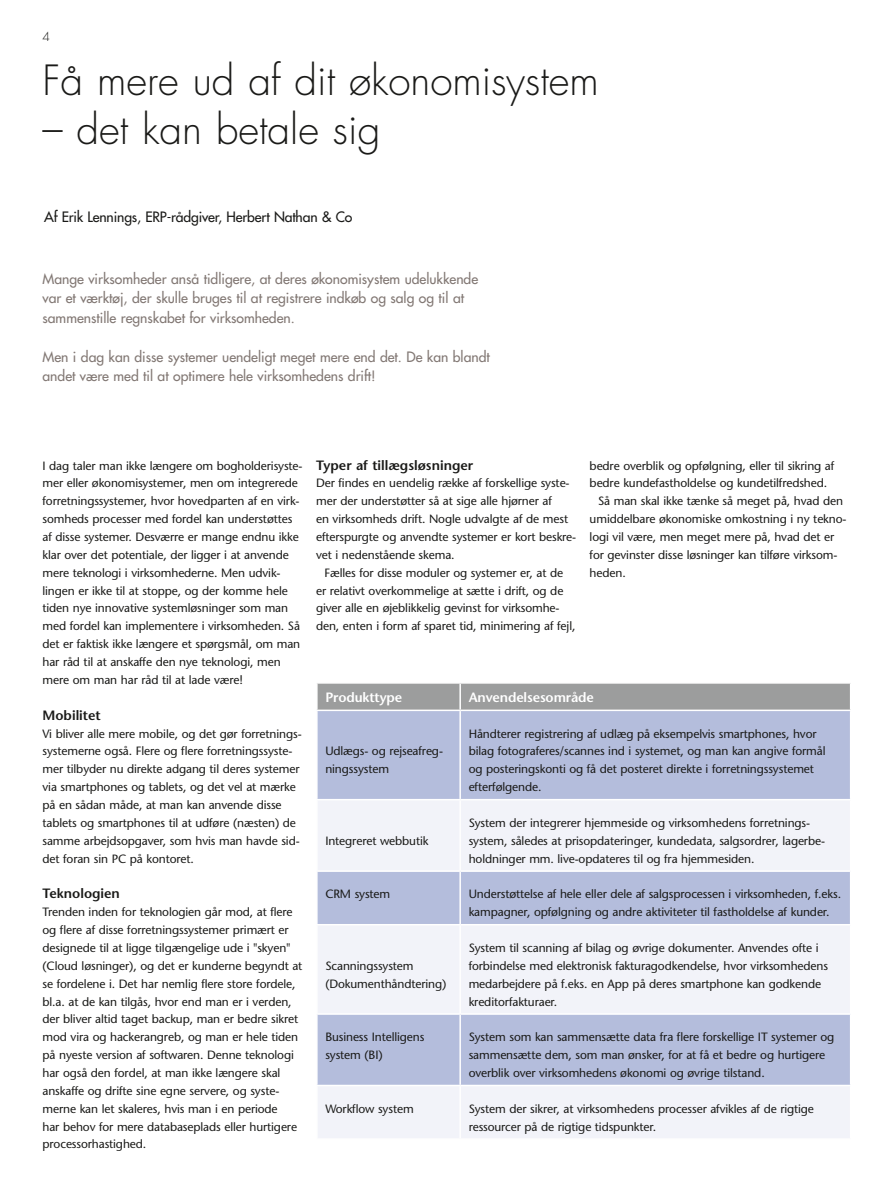
<style>
.page{position:relative;width:893px;height:1191px;background:#fff}
.page>*{position:absolute;margin:0;border:0;box-sizing:border-box;transform-origin:0 0}
.t1{font:300 40.5px "Futura";color:#1a1a18}
.t2{font:13.95px/19.5px "Futura";color:#827874}
.t3{font:13.95px "Futura";letter-spacing:-.01em;color:#1a1a18}
.t4{font:600 13.5px "Stone Sans";color:#1a1a18}
.t5{font:600 13.5px "Stone Sans";letter-spacing:-.01em;color:#fff}
.t6{font:12px/17.9px "Stone Sans";letter-spacing:-.01em;color:#1a1a18}
.t7{font:300 12px "Futura";color:#1a1a18}
</style>
<div class="page">
<div style="left:318px;top:711px;width:532px;height:88px;background:#b4bddc"></div>
<svg style="left:318px;top:801px;width:532px;height:337px;fill:#f2f3f9"></svg>
<hr style="left:316px;top:870px;width:144px;height:2px;background:#fff">
<hr style="left:316px;top:924px;width:144px;height:1px;background:#fff">
<hr style="left:316px;top:1013px;width:144px;height:1px;background:#fff">
<hr style="left:316px;top:1084px;width:144px;height:2px;background:#fff">
<div style="left:317px;top:683px;width:534px;height:27px;background:#9c9d9d"></div>
<hr style="left:460px;top:709px;width:391px;height:2px;background:#fff">
<hr style="left:459px;top:711px;width:2px;height:88px;background:#fff">
<hr style="left:459px;top:800px;width:2px;height:70px;background:#fff">
<hr style="left:460px;top:870px;width:391px;height:2px;background:#fff">
<hr style="left:459px;top:872px;width:2px;height:52px;background:#fff">
<hr style="left:460px;top:924px;width:391px;height:1px;background:#fff">
<hr style="left:459px;top:925px;width:2px;height:88px;background:#fff">
<hr style="left:460px;top:1013px;width:391px;height:1px;background:#fff">
<hr style="left:459px;top:1014px;width:2px;height:70px;background:#fff">
<hr style="left:460px;top:1084px;width:391px;height:2px;background:#fff">
<hr style="left:459px;top:1086px;width:2px;height:52px;background:#fff">
<p class="t7" style="left:43px;top:29px;width:9px">4</p>
<h1 class="t1" style="left:43px;top:55px;width:558px">Få mere ud af dit økonomisystem</h1>
<h1 class="t1" style="left:43px;top:105px;width:339px">– det kan betale sig</h1>
<p class="t3" style="left:44px;top:208px;width:310px">Af Erik Lennings, ERP-rådgiver, Herbert Nathan &amp; Co</p>
<p class="t2" style="left:43px;top:269px;width:437px">Mange virksomheder anså tidligere, at deres økonomisystem udelukkende var et værktøj, der skulle bruges til at registrere indkøb og salg og til at sammenstille regnskabet for virksomheden.</p>
<p class="t2" style="left:43px;top:347px;width:449px">Men i dag kan disse systemer uendeligt meget mere end det. De kan blandt andet være med til at optimere hele virksomhedens drift!</p>
<p class="t6" style="left:43px;top:456px;width:262px">I dag taler man ikke længere om bogholderisyste&shy;mer eller økonomisystemer, men om integrerede forretningssystemer, hvor hovedparten af en virk&shy;somheds processer med fordel kan understøttes af disse systemer. Desværre er mange endnu ikke klar over det potentiale, der ligger i at anvende mere teknologi i virksomhederne. Men udvik&shy;lingen er ikke til at stoppe, og der komme hele tiden nye innovative systemløsninger som man med fordel kan implementere i virksomheden. Så det er faktisk ikke længere et spørgsmål, om man har råd til at anskaffe den nye teknologi, men mere om man har råd til at lade være!</p>
<p class="t4" style="left:43px;top:707px;width:60px">Mobilitet</p>
<p class="t6" style="left:43px;top:724px;width:261px">Vi bliver alle mere mobile, og det gør forretnings&shy;systemerne også. Flere og flere forretningssyste&shy;mer tilbyder nu direkte adgang til deres systemer via smartphones og tablets, og det vel at mærke på en sådan måde, at man kan anvende disse tablets og smartphones til at udføre (næsten) de samme arbejdsopgaver, som hvis man havde sid&shy;det foran sin PC på kontoret.</p>
<p class="t4" style="left:43px;top:885px;width:79px">Teknologien</p>
<p class="t6" style="left:43px;top:903px;width:261px">Trenden inden for teknologien går mod, at flere og flere af disse forretningssystemer primært er designede til at ligge tilgængelige ude i "skyen" (Cloud løsninger), og det er kunderne begyndt at se fordelene i. Det har nemlig flere store fordele, bl.a. at de kan tilgås, hvor end man er i verden, der bliver altid taget backup, man er bedre sikret mod vira og hackerangreb, og man er hele tiden på nyeste version af softwaren. Denne teknologi har også den fordel, at man ikke længere skal anskaffe og drifte sine egne servere, og syste&shy;merne kan let skaleres, hvis man i en periode<br>har behov for mere databaseplads eller hurtigere processorhastighed.</p>
<p class="t4" style="left:316px;top:457px;width:159px">Typer af tillægsløsninger</p>
<p class="t6" style="left:316px;top:474px;width:262px">Der findes en uendelig række af forskellige syste&shy;mer der understøtter så at sige alle hjørner af<br>en virksomheds drift. Nogle udvalgte af de mest efterspurgte og anvendte systemer er kort beskre&shy;vet i nedenstående skema.</p>
<p class="t6" style="left:316px;top:563px;width:261px;text-indent:9px">Fælles for disse moduler og systemer er, at de er relativt overkommelige at sætte i drift, og de giver alle en øjeblikkelig gevinst for virksomhe&shy;den, enten i form af sparet tid, minimering af fejl,</p>
<p class="t6" style="left:590px;top:456px;width:246px">bedre overblik og opfølgning, eller til sikring af</p>
<p class="t6" style="left:590px;top:474px;width:239px">bedre kundefastholdelse og kundetilfredshed.</p>
<p class="t6" style="left:598px;top:492px;width:246px">Så man skal ikke tænke så meget på, hvad den</p>
<p class="t6" style="left:590px;top:510px;width:258px">umiddelbare økonomiske omkostning i ny tekno-</p>
<p class="t6" style="left:590px;top:528px;width:246px">logi vil være, men meget mere på, hvad det er</p>
<p class="t6" style="left:590px;top:546px;width:249px">for gevinster disse løsninger kan tilføre virksom-</p>
<p class="t6" style="left:590px;top:563px;width:38px">heden.</p>
<p class="t5" style="left:325px;top:689px;width:78px">Produkttype</p>
<p class="t5" style="left:469px;top:689px;width:127px">Anvendelsesområde</p>
<p class="t6" style="left:325px;top:742px;width:119px">Udlægs- og rejseafreg&shy;ningssystem</p>
<p class="t6" style="left:325px;top:831px;width:105px">Integreret webbutik</p>
<p class="t6" style="left:469px;top:724px;width:358px">Håndterer registrering af udlæg på eksempelvis smartphones, hvor bilag fotograferes/scannes ind i systemet, og man kan angive formål og posteringskonti og få det posteret direkte i forretningssystemet efterfølgende.</p>
<p class="t6" style="left:469px;top:814px;width:358px">System der integrerer hjemmeside og virksomhedens forretnings&shy;system, således at prisopdateringer, kundedata, salgsordrer, lagerbe&shy;holdninger mm. live-opdateres til og fra hjemmesiden.</p>
<p class="t6" style="left:325px;top:885px;width:66px">CRM system</p>
<p class="t6" style="left:469px;top:885px;width:374px">Understøttelse af hele eller dele af salgsprocessen i virksomheden, f.eks. kampagner, opfølgning og andre aktiviteter til fastholdelse af kunder.</p>
<p class="t6" style="left:325px;top:956px;width:123px">Scanningssystem (Dokumenthåndtering)</p>
<p class="t6" style="left:469px;top:939px;width:361px">System til scanning af bilag og øvrige dokumenter. Anvendes ofte i forbindelse med elektronisk fakturagodkendelse, hvor virksomhedens medarbejdere på f.eks. en App på deres smartphone kan godkende kreditorfakturaer.</p>
<p class="t6" style="left:325px;top:1028px;width:101px">Business Intelligens system (BI)</p>
<p class="t6" style="left:469px;top:1028px;width:367px">System som kan sammensætte data fra flere forskellige IT systemer og sammensætte dem, som man ønsker, for at få et bedre og hurtigere overblik over virksomhedens økonomi og øvrige tilstand.</p>
<p class="t6" style="left:325px;top:1099px;width:90px">Workflow system</p>
<p class="t6" style="left:469px;top:1099px;width:347px">System der sikrer, at virksomhedens processer afvikles af de rigtige ressourcer på de rigtige tidspunkter.</p>
</div>
